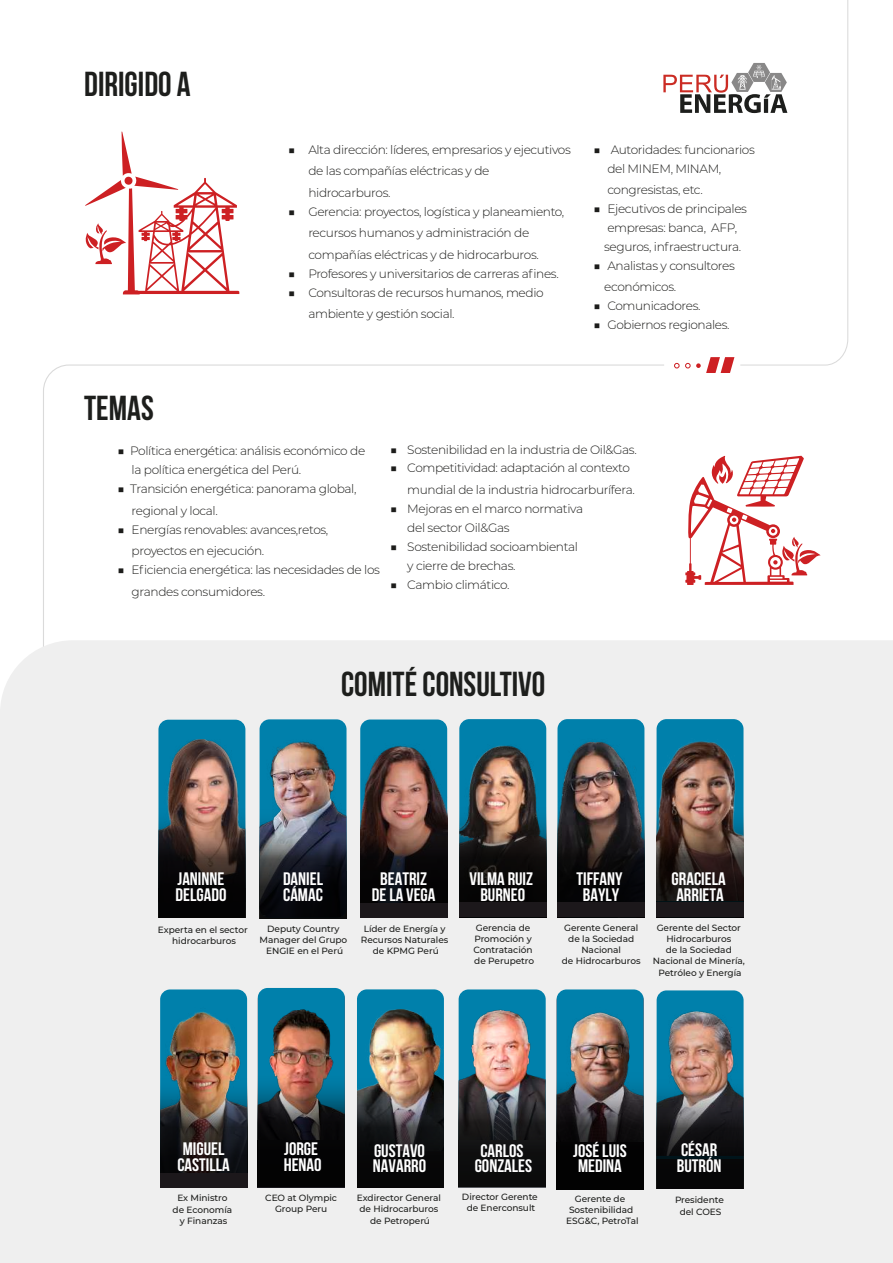
<style>
.page{position:relative;width:893px;height:1263px;background:#fff}
.page>*{position:absolute;margin:0;border:0;box-sizing:border-box;transform-origin:0 0}
.t1{font:700 34.5px "Bebas Neue";color:#1d1e1c}
.t2{font:700 18px/15.5px "Bebas Neue";color:#fff;scale:1.04 1}
.t3{font:300 12.15px/21.6px "Montserrat";letter-spacing:-.03em;color:#1d1d1b}
.t4{font:500 9px/11.1px "Montserrat";letter-spacing:-.005em;color:#1d1e1c;text-align:center}
.s1{font-weight:400}
</style>
<div class="page">
<svg style="left:43px;top:364px;width:620px;height:276px"></svg>
<div style="left:0;top:640px;width:893px;height:623px;background:#efefef"></div>
<svg style="left:85px;top:131px;width:154px;height:163px"></svg>
<svg style="left:685px;top:456px;width:135px;height:129px"></svg>
<div style="left:260px;top:719px;width:86px;height:199px;background:#0080ab;border-radius:10px"></div>
<img style="left:269px;top:741px;width:68px;height:67px">
<svg style="left:260px;top:808px;width:86px;height:111px;background:#2d333e"></svg>
<div style="left:360px;top:719px;width:87px;height:199px;background:#0080ab;border-radius:10px"></div>
<img style="left:360px;top:732px;width:86px;height:75px">
<svg style="left:360px;top:807px;width:87px;height:96px;background:#30211f"></svg>
<div style="left:360px;top:903px;width:87px;height:15px;background:#1c181b"></div>
<img style="left:459px;top:719px;width:87px;height:87px">
<svg style="left:459px;top:806px;width:87px;height:96px;background:#292826"></svg>
<div style="left:459px;top:902px;width:87px;height:15px;background:#1c181b"></div>
<img style="left:557px;top:721px;width:87px;height:181px">
<svg style="left:558px;top:806px;width:86px;height:96px;background:#221e1e"></svg>
<div style="left:557px;top:902px;width:87px;height:15px;background:#1c181b"></div>
<div style="left:657px;top:719px;width:86px;height:198px;background:#0080ab;border-radius:10px"></div>
<img style="left:659px;top:741px;width:77px;height:65px">
<svg style="left:657px;top:806px;width:86px;height:96px;background:#40332e"></svg>
<div style="left:657px;top:902px;width:87px;height:15px;background:#1c181b"></div>
<div style="left:459px;top:989px;width:87px;height:199px;background:#0080ab;border-radius:10px"></div>
<img style="left:471px;top:998px;width:75px;height:142px">
<svg style="left:458px;top:1140px;width:88px;height:48px"></svg>
<img style="left:458px;top:1069px;width:87px;height:118px">
<div style="left:557px;top:989px;width:87px;height:199px;background:#0080ab;border-radius:10px"></div>
<img style="left:570px;top:1001px;width:74px;height:70px">
<svg style="left:557px;top:1071px;width:87px;height:118px;background:#25282b"></svg>
<div style="left:258px;top:988px;width:87px;height:198px;background:#0080ab;border-radius:10px"></div>
<img style="left:269px;top:998px;width:76px;height:71px">
<div style="left:258px;top:1140px;width:87px;height:48px;background:#1a191e"></div>
<svg style="left:258px;top:1069px;width:87px;height:118px;background:#252a2d"></svg>
<div style="left:657px;top:990px;width:87px;height:199px;background:#0080ab;border-radius:10px"></div>
<img style="left:668px;top:1010px;width:76px;height:146px">
<div style="left:657px;top:1159px;width:87px;height:30px;background:#060607"></div>
<svg style="left:657px;top:1078px;width:86px;height:81px;background:#363a3e"></svg>
<div style="left:357px;top:989px;width:87px;height:198px;background:#0080ab;border-radius:10px"></div>
<div style="left:357px;top:1151px;width:87px;height:37px;background:#060607"></div>
<img style="left:369px;top:1009px;width:75px;height:68px">
<img style="left:357px;top:1077px;width:87px;height:75px">
<div style="left:160px;top:989px;width:87px;height:199px;background:#0080ab;border-radius:10px"></div>
<img style="left:160px;top:1001px;width:81px;height:76px">
<img style="left:160px;top:1077px;width:87px;height:96px">
<div style="left:160px;top:1173px;width:87px;height:15px;background:#1c181b"></div>
<div style="left:158px;top:720px;width:87px;height:198px;background:#0080ab;border-radius:10px"></div>
<img style="left:158px;top:739px;width:81px;height:163px">
<svg style="left:159px;top:807px;width:86px;height:111px;background:#312825"></svg>
<svg style="left:663px;top:0;width:186px;height:373px"></svg>
<h1 class="t1" style="left:84px;top:65px;width:108px">DIRIGIDO A</h1>
<p class="t3" style="left:308px;top:138px;width:264px;text-indent:-20px"><span class="s1">■</span> Alta dirección: líderes, empresarios y ejecutivos de las compañías eléctricas y de hidrocarburos.</p>
<p class="t3" style="left:308px;top:200px;width:257px;text-indent:-20px"><span class="s1">■</span> Gerencia: proyectos, logística y planeamiento, recursos humanos y administración de compañías eléctricas y de hidrocarburos.</p>
<p class="t3" style="left:288px;top:262px;width:272px"><span class="s1">■</span> Profesores y universitarios de carreras afines.</p>
<p class="t3" style="left:308px;top:281px;width:237px;text-indent:-20px"><span class="s1">■</span> Consultoras de recursos humanos, medio ambiente y gestión social.</p>
<p class="t3" style="left:607px;top:139px;width:149px;line-height:18.9px;text-indent:-14px"><span class="s1">■</span> Autoridades: funcionarios del MINEM, MINAM,</p>
<p class="t3" style="left:607px;top:179px;width:97px">congresistas, etc.</p>
<p class="t3" style="left:593px;top:199px;width:155px;line-height:18.9px;text-align:center"><span class="s1">■</span> Ejecutivos de principales empresas: banca, AFP, seguros, infraestructura.</p>
<p class="t3" style="left:604px;top:254px;width:132px;text-indent:-11px"><span class="s1">■</span> Analistas y consultores económicos.</p>
<p class="t3" style="left:593px;top:295px;width:109px"><span class="s1">■</span> Comunicadores.</p>
<p class="t3" style="left:593px;top:314px;width:138px"><span class="s1">■</span> Gobiernos regionales.</p>
<h1 class="t1" style="left:84px;top:389px;width:71px">TEMAS</h1>
<p class="t3" style="left:132px;top:441px;width:235px;line-height:18.9px;text-indent:-14px"><span class="s1">■</span> Política energética: análisis económico de la política energética del Perú.</p>
<p class="t3" style="left:132px;top:477px;width:226px;text-indent:-14px"><span class="s1">■</span> Transición energética: panorama global, regional y local.</p>
<p class="t3" style="left:132px;top:518px;width:198px;text-indent:-14px"><span class="s1">■</span> Energías renovables: avances,retos, proyectos en ejecución.</p>
<p class="t3" style="left:132px;top:558px;width:250px;text-indent:-14px"><span class="s1">■</span> Eficiencia energética: las necesidades de los grandes consumidores.</p>
<p class="t3" style="left:390px;top:438px;width:248px"><span class="s1">■</span> Sostenibilidad en la industria de Oil&amp;Gas.</p>
<p class="t3" style="left:407px;top:457px;width:229px;text-indent:-17px"><span class="s1">■</span> Competitividad: adaptación al contexto mundial de la industria hidrocarburífera.</p>
<p class="t3" style="left:407px;top:499px;width:177px;line-height:18.9px;text-indent:-17px"><span class="s1">■</span> Mejoras en el marco normativa del sector Oil&amp;Gas</p>
<p class="t3" style="left:407px;top:537px;width:172px;line-height:18.9px;text-indent:-17px"><span class="s1">■</span> Sostenibilidad socioambiental y cierre de brechas.</p>
<p class="t3" style="left:390px;top:573px;width:121px"><span class="s1">■</span> Cambio climático.</p>
<h1 class="t1" style="left:341px;top:665px;width:206px">COMITÉ CONSULTIVO</h1>
<h2 class="t2" style="left:176px;top:871px;width:50px">JANINNE<br>DELGADO</h2>
<p class="t4" style="left:158px;top:923px;width:91px">Experta en el sector hidrocarburos</p>
<h2 class="t2" style="left:283px;top:871px;width:40px">DANIEL<br>CÁMAC</h2>
<p class="t4" style="left:260px;top:923px;width:89px">Deputy Country<br>Manager del Grupo<br>ENGIE en el Perú</p>
<h2 class="t2" style="left:372px;top:871px;width:63px;text-align:center">BEATRIZ<br>DE LA VEGA</h2>
<p class="t4" style="left:361px;top:922px;width:89px">Líder de Energía y<br>Recursos Naturales de KPMG Perú</p>
<h2 class="t2" style="left:470px;top:871px;width:63px;text-align:center">VILMA RUIZ<br>BURNEO</h2>
<p class="t4" style="left:474px;top:922px;width:62px;text-align:left">Gerencia de<br>Promoción y<br>Contratación de Perupetro</p>
<h2 class="t2" style="left:576px;top:871px;width:46px;text-align:center">TIFFANY<br>BAYLY</h2>
<p class="t4" style="left:562px;top:922px;width:80px">Gerente General de la Sociedad<br>Nacional<br>de Hidrocarburos</p>
<h2 class="t2" style="left:671px;top:871px;width:54px">GRACIELA<br>ARRIETA</h2>
<p class="t4" style="left:653px;top:922px;width:94px">Gerente del Sector<br>Hidrocarburos<br>de la Sociedad<br>Nacional de Minería,<br>Petróleo y Energía</p>
<h2 class="t2" style="left:177px;top:1141px;width:52px">MIGUEL<br>CASTILLA</h2>
<p class="t4" style="left:173px;top:1192px;width:61px">Ex Ministro de Economía y Finanzas</p>
<h2 class="t2" style="left:284px;top:1141px;width:38px">JORGE<br>HENAO</h2>
<p class="t4" style="left:265px;top:1192px;width:73px">CEO at Olympic<br>Group Peru</p>
<h2 class="t2" style="left:373px;top:1142px;width:53px">GUSTAVO<br>NAVARRO</h2>
<p class="t4" style="left:357px;top:1192px;width:85px">Exdirector General de Hidrocarburos de Petroperú</p>
<h2 class="t2" style="left:475px;top:1142px;width:57px;text-align:center">CARLOS<br>GONZALES</h2>
<p class="t4" style="left:462px;top:1191px;width:77px">Director Gerente de Enerconsult</p>
<h2 class="t2" style="left:573px;top:1142px;width:53px">JOSÉ LUIS<br>MEDINA</h2>
<p class="t4" style="left:566px;top:1192px;width:74px">Gerente de<br>Sostenibilidad<br>ESG&amp;C, PetroTal</p>
<h2 class="t2" style="left:677px;top:1142px;width:44px">CÉSAR<br>BUTRÓN</h2>
<p class="t4" style="left:675px;top:1194px;width:50px">Presidente del COES</p>
</div>
